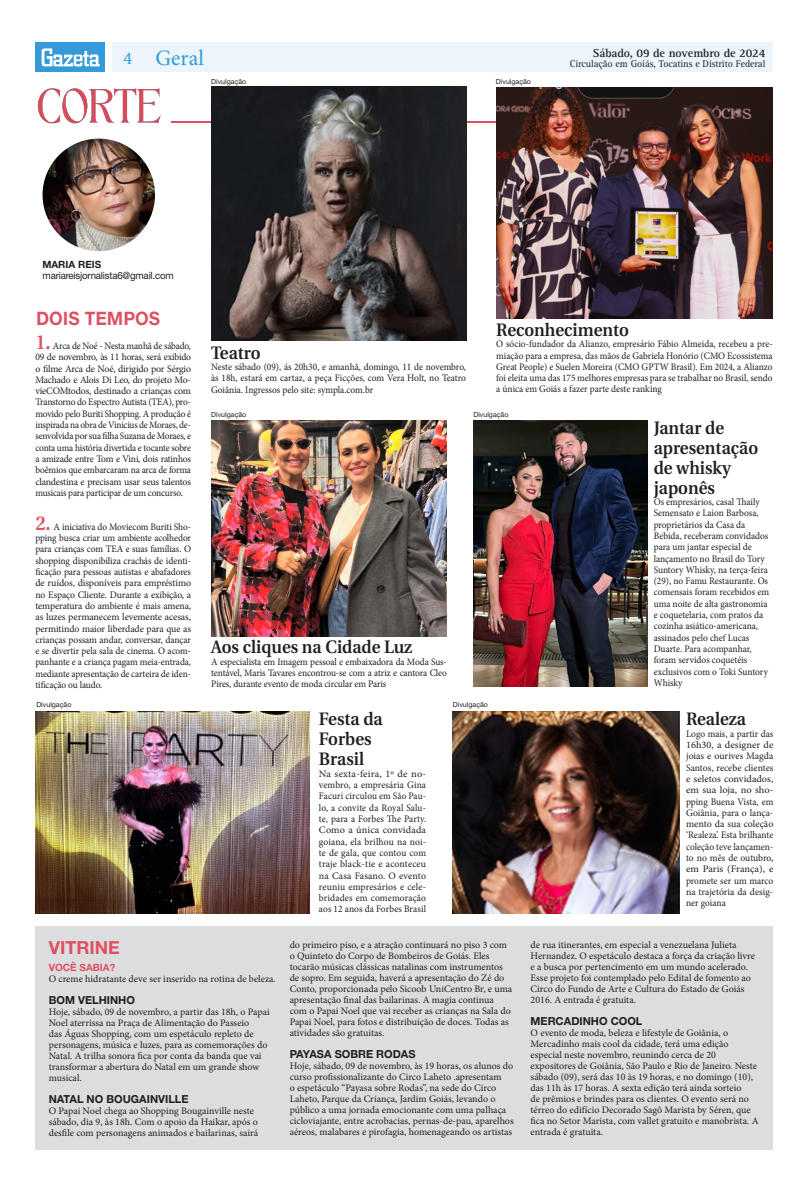
<style>
.page{position:relative;width:808px;height:1191px;background:#fff}
.page>*{position:absolute;margin:0;border:0;box-sizing:border-box;transform-origin:0 0}
.t1{font:22px "Minion Pro";color:#349ada}
.TExto_Corrido{font:700 18.4px "Helvetica Neuee Text Pro";color:#df5061;scale:.94 1}
.txt_colunas{font:600 18px/20px "Utopia";color:#231f20;scale:.94 1}
.Retranca{font:700 18px "Helvetica Neue LT Std";color:#df5061}
.t2{font:18px "Rotis Serif Std";color:#349ada}
.t3{font:700 12px "Rotis Serif Std";letter-spacing:-.01em;color:#231f20}
.TITULO_NOTA{font:700 11px "Helvetica Neue";color:#231f20}
.TExto_Corrido-2{font:10px/11.3px "Minion Pro";letter-spacing:-.005em;color:#231f20;text-align:justify;scale:.94 1}
.txt_colunas-2{font:10px/11px "Minion Pro";color:#231f20}
.TExto_Corrido-3{font:10px/11.3px "Minion Pro";letter-spacing:-.005em;color:#231f20;text-align:justify}
.t4{font:10px "Rotis Serif Std";letter-spacing:-.01em;color:#231f20}
.t5{font:10px "Helvetica Neue LT Std";letter-spacing:-.02em;color:#231f20}
.txt_colunas-3{font:700 10px "Helvetica Neue LT Std";color:#df5061}
.t6{font:700 10px "Helvetica Neue LT Std";color:#231f20}
.Crédito_Fotógrafo{font:7px "Helvetica Neue LT Std";color:#231f20}
.s1{font-family:"Utopia";font-weight:600;font-size:20px;color:#df5061}
</style>
<div class="page">
<div style="left:112px;top:43px;width:661px;height:29px;background:#ebf5fb"></div>
<div style="left:36px;top:43px;width:69px;height:29px;background:#349ada"></div>
<svg style="left:42px;top:48px;width:58px;height:18px"></svg>
<div style="left:36px;top:927px;width:737px;height:223px;background:#dcdddf"></div>
<img style="left:43px;top:139px;width:112px;height:112px;border-radius:56px">
<hr style="left:171px;top:121px;width:602px;height:1px;background:#df5061">
<img style="left:211px;top:87px;width:255px;height:253px">
<img style="left:211px;top:420px;width:236px;height:216px">
<img style="left:474px;top:420px;width:174px;height:266px">
<img style="left:496px;top:87px;width:277px;height:231px">
<img style="left:36px;top:711px;width:273px;height:202px">
<img style="left:453px;top:711px;width:226px;height:202px">
<img style="left:37px;top:89px;width:135px;height:34px">
<p class="t3" style="left:593px;top:46px;width:174px">Sábado, 09 de novembro de 2024</p>
<p class="t2" style="left:123px;top:47px;width:11px">4</p>
<p class="t1" style="left:155px;top:43px;width:50px">Geral</p>
<p class="t4" style="left:570px;top:58px;width:197px">Circulação em Goiás, Tocatins e Distrito Federal</p>
<p class="Crédito_Fotógrafo" style="left:211px;top:77px;width:37px">Divulgação</p>
<p class="Crédito_Fotógrafo" style="left:496px;top:77px;width:37px">Divulgação</p>
<p class="t6" style="left:42px;top:258px;width:60px">MARIA REIS</p>
<p class="t5" style="left:43px;top:269px;width:133px">mariareisjornalista6@gmail.com</p>
<p class="TExto_Corrido" style="left:36px;top:306px;width:133px">DOIS TEMPOS</p>
<p class="TExto_Corrido-2" style="left:35px;top:340px;width:167px"><span class="s1">1.</span> Arca de Noé - Nesta manhã de sábado, 09 de novembro, às 11 horas, será exibido o filme Arca de Noé, dirigido por Sérgio Machado e Alois Di Leo, do projeto Mo&shy;vieCOMtodos, destinado a crianças com Transtorno do Espectro Autista (TEA), pro&shy;movido pelo Buriti Shopping. A produção é inspirada na obra de Vinicius de Moraes, de&shy;senvolvida por sua filha Suzana de Moraes, e conta uma história divertida e tocante sobre a amizade entre Tom e Vini, dois ratinhos boêmios que embarcaram na arca de forma clandestina e precisam usar seus talentos musicais para participar de um concurso.</p>
<p class="TExto_Corrido-2" style="left:35px;top:521px;width:167px"><span class="s1">2.</span> A iniciativa do Moviecom Buriti Sho&shy;pping busca criar um ambiente acolhedor para crianças com TEA e suas famílias. O shopping disponibiliza crachás de identi&shy;ficação para pessoas autistas e abafadores de ruídos, disponíveis para empréstimo no Espaço Cliente. Durante a exibição, a temperatura do ambiente é mais amena, as luzes permanecem levemente acesas, permitindo maior liberdade para que as crianças possam andar, conversar, dançar e se divertir pela sala de cinema. O acom&shy;panhante e a criança pagam meia-entrada, mediante apresentação de carteira de iden&shy;tificação ou laudo.</p>
<p class="txt_colunas" style="left:211px;top:343px;width:54px">Teatro</p>
<p class="TExto_Corrido-2" style="left:211px;top:361px;width:273px">Neste sábado (09), ás 20h30, e amanhã, domingo, 11 de novembro, às 18h, estará em cartaz, a peça Ficções, com Vera Holt, no Teatro Goiânia. Ingressos pelo site: sympla.com.br</p>
<p class="txt_colunas" style="left:496px;top:320px;width:143px">Reconhecimento</p>
<p class="TExto_Corrido-2" style="left:496px;top:338px;width:296px">O sócio-fundador da Alianzo, empresário Fábio Almeida, recebeu a pre&shy;miação para a empresa, das mãos de Gabriela Honório (CMO Ecossistema Great People) e Suelen Moreira (CMO GPTW Brasil). Em 2024, a Alianzo foi eleita uma das 175 melhores empresas para se trabalhar no Brasil, sendo a única em Goiás a fazer parte deste ranking</p>
<p class="Crédito_Fotógrafo" style="left:211px;top:410px;width:37px">Divulgação</p>
<p class="Crédito_Fotógrafo" style="left:473px;top:410px;width:37px">Divulgação</p>
<p class="txt_colunas" style="left:211px;top:637px;width:215px">Aos cliques na Cidade Luz</p>
<p class="TExto_Corrido-2" style="left:211px;top:656px;width:252px">A especialista em Imagem pessoal e embaixadora da Moda Sus&shy;tentável, Maris Tavares encontrou-se com a atriz e cantora Cleo Pires, durante evento de moda circular em Paris</p>
<p class="txt_colunas" style="left:654px;top:418px;width:113px">Jantar de apresentação de whisky japonês</p>
<p class="TExto_Corrido-2" style="left:654px;top:496px;width:124px;text-align:left">Os empresários, casal Thaily<br>Semensato e Laion Barbosa, proprietários da Casa da<br>Bebida, receberam convidados para um jantar especial de lançamento no Brasil do Tory<br>Suntory Whisky, na terça-feira (29), no Famu Restaurante. Os comensais foram recebidos em uma noite de alta gastronomia e coquetelaria, com pratos da cozinha asiático-americana, assinados pelo chef Lucas<br>Duarte. Para acompanhar, foram servidos coquetéis exclusivos com o Toki Suntory<br>Whisky</p>
<p class="Crédito_Fotógrafo" style="left:36px;top:700px;width:37px">Divulgação</p>
<p class="Crédito_Fotógrafo" style="left:453px;top:700px;width:37px">Divulgação</p>
<p class="txt_colunas" style="left:319px;top:709px;width:69px">Festa da<br>Forbes</p>
<p class="txt_colunas" style="left:319px;top:749px;width:50px">Brasil</p>
<p class="TExto_Corrido-3" style="left:319px;top:768px;width:109px">Na sexta-feira, 1º de no&shy;vembro, a empresária Gina Facuri circulou em São Pau&shy;lo, a convite da Royal Salu&shy;te, para a Forbes The Party.<br>Como a única convidada goiana, ela brilhou na noi&shy;te de gala, que contou com traje black-tie e aconteceu na Casa Fasano. O evento reuniu empresários e cele&shy;bridades em comemoração aos 12 anos da Forbes Brasil</p>
<p class="Retranca" style="left:49px;top:936px;width:72px">VITRINE</p>
<p class="txt_colunas-3" style="left:49px;top:961px;width:68px">VOCÊ SABIA?</p>
<p class="txt_colunas-2" style="left:49px;top:973px;width:229px">O creme hidratante deve ser inserido na rotina de beleza.</p>
<p class="TITULO_NOTA" style="left:49px;top:993px;width:88px">BOM VELHINHO</p>
<p class="txt_colunas-2" style="left:49px;top:1006px;width:222px">Hoje, sábado, 09 de novembro, a partir das 18h, o Papai Noel aterrissa na Praça de Alimentação do Passeio<br>das Águas Shopping, com um espetáculo repleto de personagens, música e luzes, para as comemorações do Natal. A trilha sonora fica por conta da banda que vai transformar a abertura do Natal em um grande show musical.</p>
<p class="TITULO_NOTA" style="left:49px;top:1092px;width:141px">NATAL NO BOUGAINVILLE</p>
<p class="txt_colunas-2" style="left:49px;top:1105px;width:211px">O Papai Noel chega ao Shopping Bougainville neste sábado, dia 9, às 18h. Com o apoio da Haikar, após o desfile com personagens animados e bailarinas, sairá</p>
<p class="txt_colunas-2" style="left:290px;top:939px;width:224px">do primeiro piso, e a atração continuará no piso 3 com o Quinteto do Corpo de Bombeiros de Goiás. Eles tocarão músicas clássicas natalinas com instrumentos de sopro. Em seguida, haverá a apresentação do Zé do Conto, proporcionada pelo Sicoob UniCentro Br, e uma apresentação final das bailarinas. A magia continua com o Papai Noel que vai receber as crianças na Sala do Papai Noel, para fotos e distribuição de doces. Todas as atividades são gratuitas.</p>
<p class="TITULO_NOTA" style="left:290px;top:1047px;width:127px">PAYASA SOBRE RODAS</p>
<p class="txt_colunas-2" style="left:290px;top:1060px;width:226px">Hoje, sábado, 09 de novembro, às 19 horas, os alunos do curso profissionalizante do Circo Laheto .apresentam<br>o espetáculo “Payasa sobre Rodas”, na sede do Circo Laheto, Parque da Criança, Jardim Goiás, levando o público a uma jornada emocionante com uma palhaça cicloviajante, entre acrobacias, pernas-de-pau, aparelhos aéreos, malabares e pirofagia, homenageando os artistas</p>
<p class="txt_colunas" style="left:686px;top:709px;width:65px">Realeza</p>
<p class="TExto_Corrido-2" style="left:686px;top:728px;width:94px">Logo mais, a partir das 16h30, a designer de joias e ourives Magda Santos, recebe clientes e seletos convidados, em sua loja, no sho&shy;pping Buena Vista, em Goiânia, para o lança&shy;mento da sua coleção ‘Realeza’. Esta brilhante coleção teve lançamen&shy;to no mês de outubro, em Paris (França), e promete ser um marco na trajetória da desig&shy;ner goiana</p>
<p class="txt_colunas-2" style="left:531px;top:939px;width:226px">de rua itinerantes, em especial a venezuelana Julieta Hernandez. O espetáculo destaca a força da criação livre e a busca por pertencimento em um mundo acelerado.<br>Esse projeto foi contemplado pelo Edital de fomento ao Circo do Fundo de Arte e Cultura do Estado de Goiás 2016. A entrada é gratuita.</p>
<p class="TITULO_NOTA" style="left:531px;top:1014px;width:113px">MERCADINHO COOL</p>
<p class="txt_colunas-2" style="left:531px;top:1027px;width:229px">O evento de moda, beleza e lifestyle de Goiânia, o Mercadinho mais cool da cidade, terá uma edição especial neste novembro, reunindo cerca de 20 expositores de Goiânia, São Paulo e Rio de Janeiro. Neste sábado (09), será das 10 às 19 horas, e no domingo (10), das 11h às 17 horas. A sexta edição terá ainda sorteio<br>de prêmios e brindes para os clientes. O evento será no térreo do edifício Decorado Sagô Marista by Séren, que fica no Setor Marista, com vallet gratuito e manobrista. A entrada é gratuita.</p>
</div>
